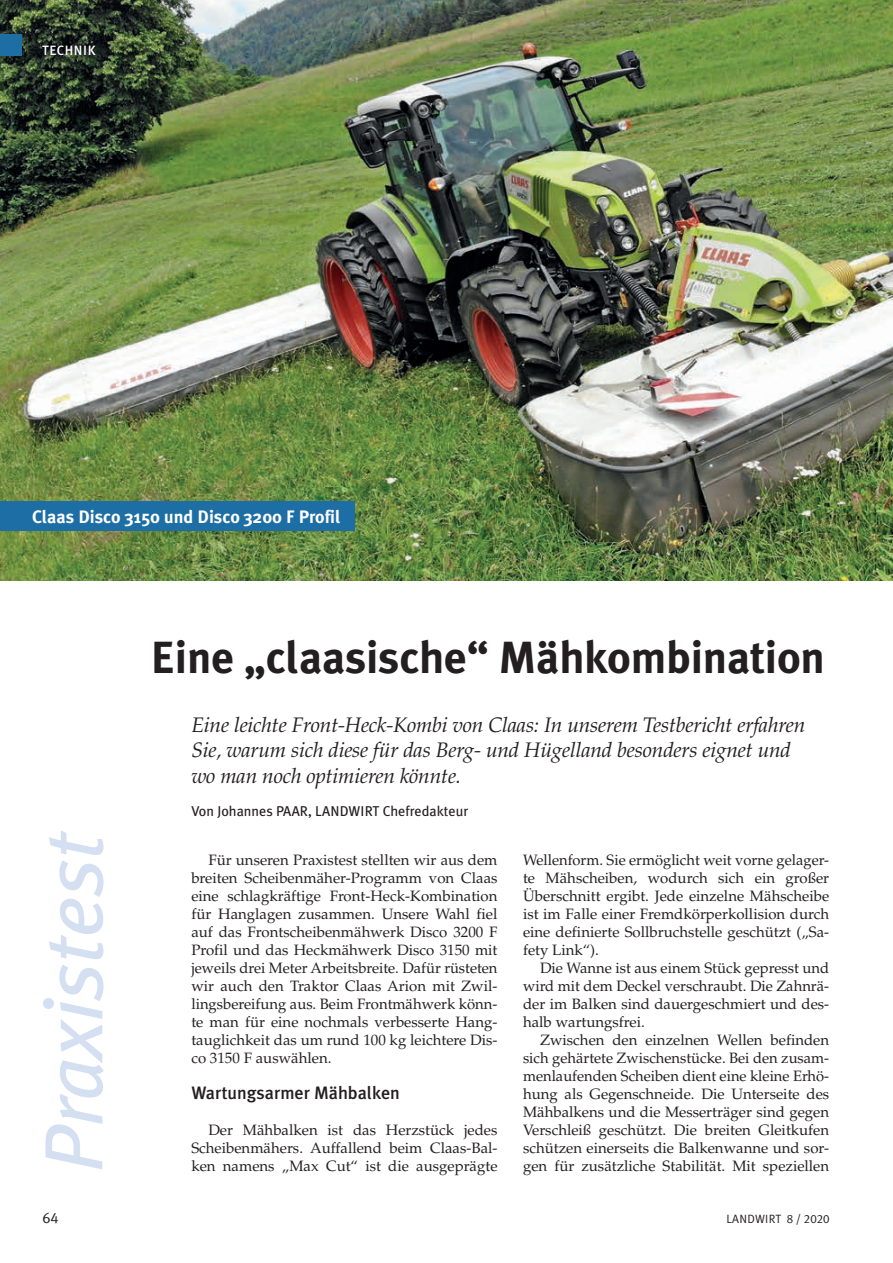
<style>
.page{position:relative;width:893px;height:1263px;background:#fff}
.page>*{position:absolute;margin:0;border:0;box-sizing:border-box;transform-origin:0 0}
.t1{font:italic 82.5px "Meta Plus";letter-spacing:-.01em;color:#d4e0f1}
.t2{font:700 45px "Meta Plus";letter-spacing:-.005em;color:#231f20}
.t3{font:italic 21px/25.5px "Palatino LT Std";letter-spacing:-.01em;color:#231f20}
.t4{font:700 18px "Meta Plus";color:#fff}
.t5{font:500 18px "Meta Plus";color:#231f20}
.t6{font:15px/18px "Palatino LT Std";color:#231f20;text-align:justify}
.t7{font:15px "Meta Plus Lining";color:#231f20}
.t8{font:14.25px "Meta Plus";color:#231f20}
.t9{font:500 13.5px "Meta Plus";letter-spacing:.035em;color:#fff}
.t10{font:12px "Meta Plus Lining";letter-spacing:.01em;color:#231f20}
</style>
<div class="page">
<img style="left:0;top:0;width:893px;height:580px">
<div style="left:0;top:34px;width:21px;height:21px;background:#1c6ea4"></div>
<div style="left:0;top:502px;width:354px;height:29px;background:#1c6ea4"></div>
<p class="t9" style="left:42px;top:43px;width:55px">TECHNIK</p>
<p class="t4" style="left:32px;top:506px;width:310px">Claas Disco 3150 und Disco 3200 F Profil</p>
<h2 class="t2" style="left:151px;top:632px;width:676px">Eine „claasische“ Mähkombination</h2>
<h1 class="t1" style="left:26px;top:1173px;width:344px;rotate:-90deg">Praxistest</h1>
<h3 class="t3" style="left:191px;top:712px;width:616px">Eine leichte Front-Heck-Kombi von Claas: In unserem Testbericht erfahren<br>Sie, warum sich diese für das Berg- und Hügelland besonders eignet und wo man noch optimieren könnte.</h3>
<p class="t8" style="left:191px;top:803px;width:278px">Von Johannes PAAR, LANDWIRT Chefredakteur</p>
<p class="t6" style="left:191px;top:851px;width:308px;text-indent:17px">Für unseren Praxistest stellten wir aus dem breiten Scheibenmäher-Programm von Claas eine schlagkräftige Front-Heck-Kombination für Hanglagen zusammen. Unsere Wahl fiel auf das Frontscheibenmähwerk Disco 3200 F Profil und das Heckmähwerk Disco 3150 mit jeweils drei Meter Arbeitsbreite. Dafür rüsteten wir auch den Traktor Claas Arion mit Zwil&shy;lingsbereifung aus. Beim Frontmähwerk könn&shy;te man für eine nochmals verbesserte Hang&shy;tauglichkeit das um rund 100 kg leichtere Dis&shy;co 3150 F auswählen.</p>
<p class="t5" style="left:191px;top:1082px;width:210px">Wartungsarmer Mähbalken</p>
<p class="t6" style="left:191px;top:1121px;width:308px;text-indent:17px">Der Mähbalken ist das Herzstück jedes Scheibenmähers. Auffallend beim Claas-Bal&shy;ken namens „Max Cut“ ist die ausgeprägte</p>
<p class="t6" style="left:523px;top:851px;width:308px">Wellenform. Sie ermöglicht weit vorne gelager&shy;te Mähscheiben, wodurch sich ein großer Überschnitt ergibt. Jede einzelne Mähscheibe ist im Falle einer Fremdkörperkollision durch eine definierte Sollbruchstelle geschützt („Sa&shy;fety Link“).</p>
<p class="t6" style="left:523px;top:959px;width:308px;text-indent:17px">Die Wanne ist aus einem Stück gepresst und wird mit dem Deckel verschraubt. Die Zahnrä&shy;der im Balken sind dauergeschmiert und des&shy;halb wartungsfrei.</p>
<p class="t6" style="left:523px;top:1031px;width:308px;text-indent:17px">Zwischen den einzelnen Wellen befinden sich gehärtete Zwischenstücke. Bei den zusam&shy;menlaufenden Scheiben dient eine kleine Erhö&shy;hung als Gegenschneide. Die Unterseite des Mähbalkens und die Messerträger sind gegen Verschleiß geschützt. Die breiten Gleitkufen schützen einerseits die Balkenwanne und sor&shy;gen für zusätzliche Stabilität. Mit speziellen</p>
<p class="t7" style="left:43px;top:1209px;width:18px">64</p>
<p class="t10" style="left:726px;top:1212px;width:105px">LANDWIRT 8 / 2020</p>
</div>
